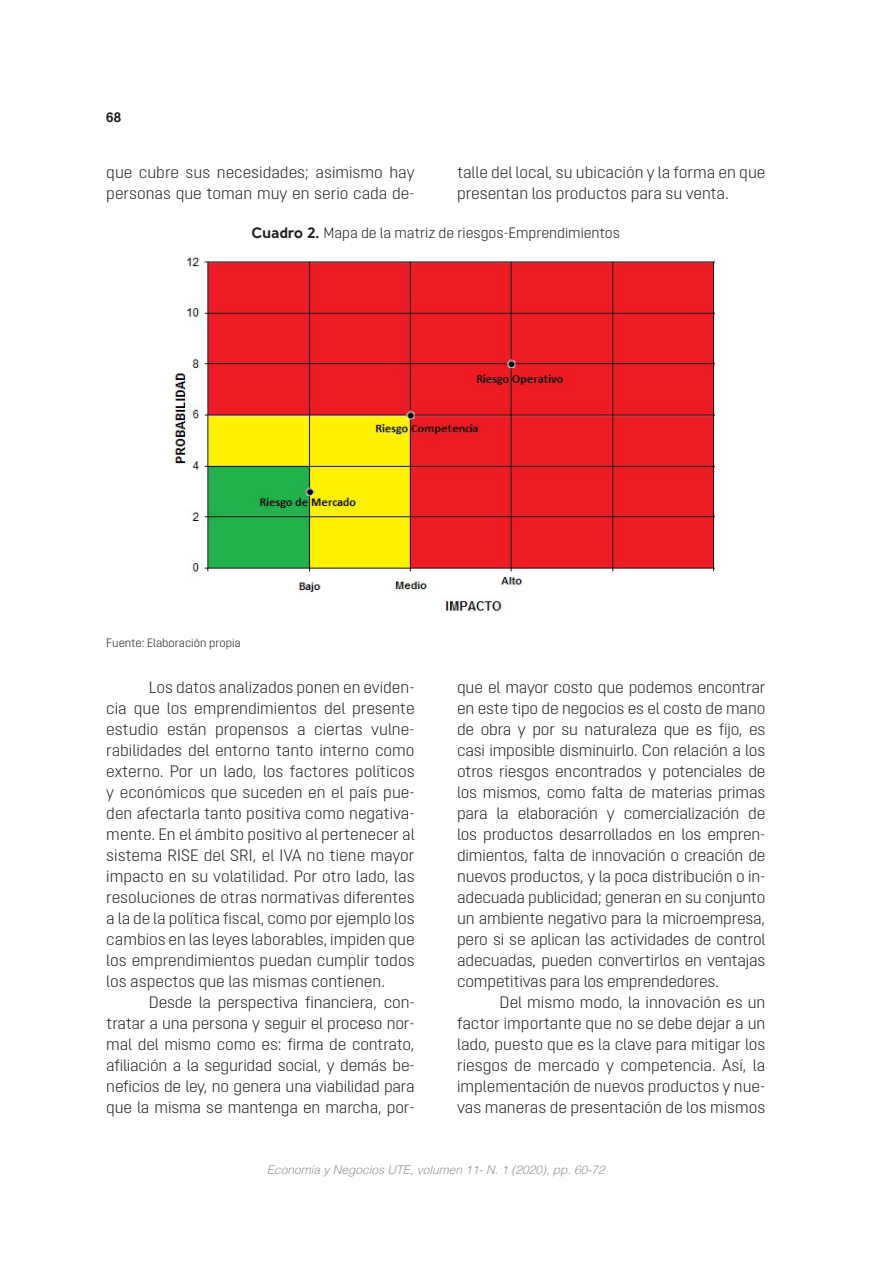
<style>
.page{position:relative;width:893px;height:1263px;background:#fff}
.page>*{position:absolute;margin:0;border:0;box-sizing:border-box;transform-origin:0 0}
.Téxto_normal{font:300 16.5px/21px "Opinion Pro";color:#231f20;text-align:justify}
.títulos_cuadros{font:300 15px "Opinion Pro";color:#231f20}
.t1{font:700 13.5px "Helvetica";color:#231f20}
.t2{font:italic 300 12px "Helvetica";color:#939598}
.pie_de_tablas_cuadro{font:300 12px "Opinion Pro";color:#231f20}
.s1{font-family:"Solomon Sans Bold";font-weight:400}
</style>
<div class="page">
<img style="left:173px;top:257px;width:541px;height:355px">
<p class="t1" style="left:106px;top:107px;width:17px">68</p>
<p class="Téxto_normal" style="left:106px;top:162px;width:310px">que cubre sus necesidades; asimismo hay personas que toman muy en serio cada de-</p>
<p class="Téxto_normal" style="left:457px;top:162px;width:310px">talle del local, su ubicación y la forma en que presentan los productos para su venta.</p>
<p class="títulos_cuadros" style="left:252px;top:225px;width:370px"><span class="s1">Cuadro 2.</span> Mapa de la matriz de riesgos-Emprendimientos</p>
<p class="pie_de_tablas_cuadro" style="left:106px;top:635px;width:136px">Fuente: Elaboración propia</p>
<p class="Téxto_normal" style="left:106px;top:677px;width:310px;text-indent:43px">Los datos analizados ponen en eviden&shy;cia que los emprendimientos del presente estudio están propensos a ciertas vulne&shy;rabilidades del entorno tanto interno como externo. Por un lado, los factores políticos y económicos que suceden en el país pue&shy;den afectarla tanto positiva como negativa&shy;mente. En el ámbito positivo al pertenecer al sistema RISE del SRI, el IVA no tiene mayor impacto en su volatilidad. Por otro lado, las resoluciones de otras normativas diferentes a la de la política fiscal, como por ejemplo los cambios en las leyes laborables, impiden que los emprendimientos puedan cumplir todos los aspectos que las mismas contienen.</p>
<p class="Téxto_normal" style="left:106px;top:992px;width:310px;text-indent:43px">Desde la perspectiva financiera, con&shy;tratar a una persona y seguir el proceso nor&shy;mal del mismo como es: firma de contrato, afiliación a la seguridad social, y demás be&shy;neficios de ley, no genera una viabilidad para que la misma se mantenga en marcha, por-</p>
<p class="Téxto_normal" style="left:457px;top:677px;width:310px">que el mayor costo que podemos encontrar en este tipo de negocios es el costo de mano de obra y por su naturaleza que es fijo, es casi imposible disminuirlo. Con relación a los otros riesgos encontrados y potenciales de los mismos, como falta de materias primas para la elaboración y comercialización de los productos desarrollados en los empren&shy;dimientos, falta de innovación o creación de nuevos productos, y la poca distribución o in&shy;adecuada publicidad; generan en su conjunto un ambiente negativo para la microempresa, pero si se aplican las actividades de control adecuadas, pueden convertirlos en ventajas competitivas para los emprendedores.</p>
<p class="Téxto_normal" style="left:457px;top:992px;width:310px;text-indent:43px">Del mismo modo, la innovación es un factor importante que no se debe dejar a un lado, puesto que es la clave para mitigar los riesgos de mercado y competencia. Así, la implementación de nuevos productos y nue&shy;vas maneras de presentación de los mismos</p>
<p class="t2" style="left:267px;top:1160px;width:340px">Economía y Negocios UTE, volumen 11- N. 1 (2020), pp. 60-72</p>
</div>
